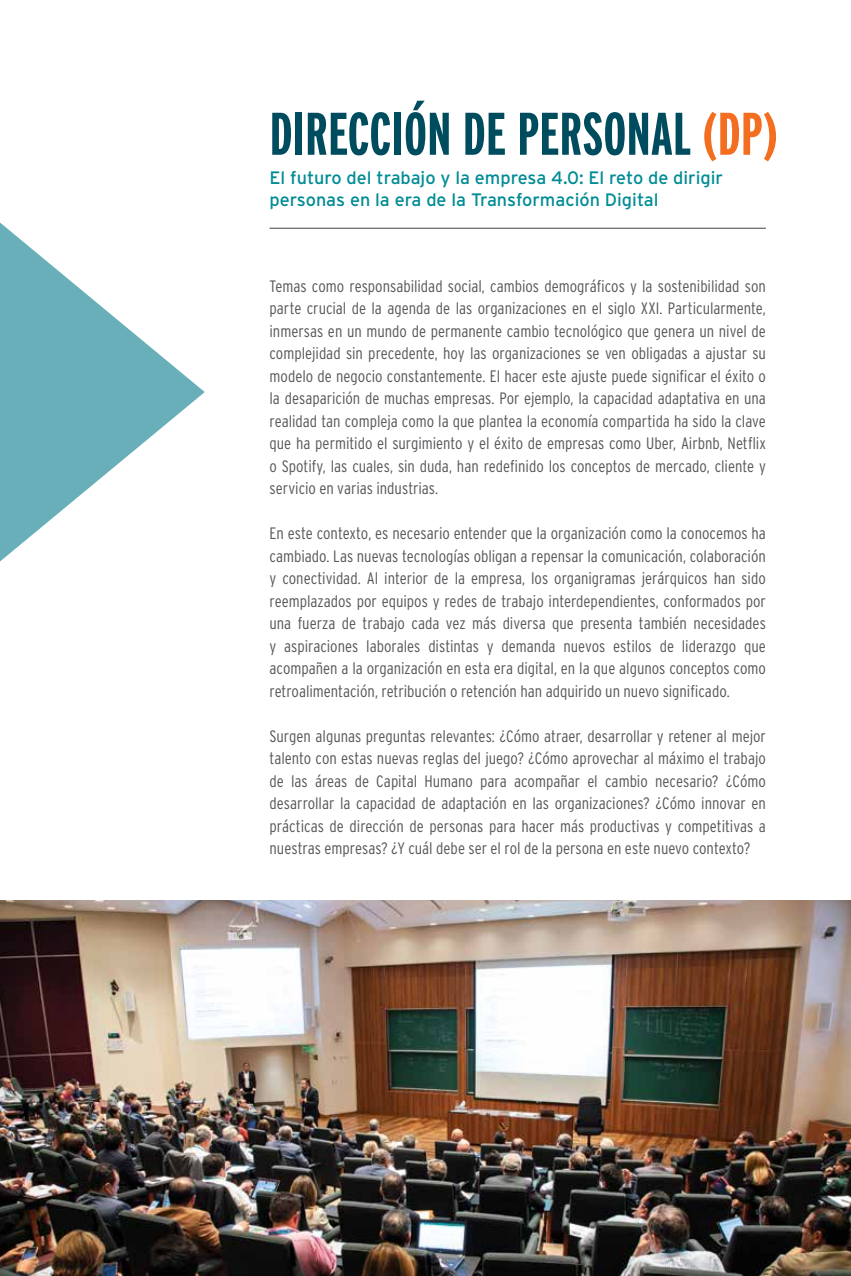
<style>
.page{position:relative;width:851px;height:1276px;background:#fff}
.page>*{position:absolute;margin:0;border:0;box-sizing:border-box;transform-origin:0 0}
.t1{font:700 extra-condensed 60px "Interstate";color:#004c5f}
.t2{font:18px/21.6px "Interstate";color:#008c95}
.t3{font:300 condensed 16.5px/22.5px "Interstate";color:#56565a;text-align:justify}
.s1{color:#f36e21}
</style>
<div class="page">
<svg style="left:0;top:222px;width:205px;height:339px"></svg>
<hr style="left:269px;top:228px;width:496px;height:1px;background:#56565a">
<img style="left:0;top:900px;width:850px;height:376px">
<h1 class="t1" style="left:269px;top:101px;width:509px">DIRECCIÓN DE PERSONAL <span class="s1">(DP)</span></h1>
<p class="t2" style="left:269px;top:167px;width:455px">El futuro del trabajo y la empresa 4.0: El reto de dirigir personas en la era de la Transformación Digital</p>
<p class="t3" style="left:269px;top:274px;width:497px">Temas como responsabilidad social, cambios demográficos y la sostenibilidad son parte crucial de la agenda de las organizaciones en el siglo XXI. Particularmente, inmersas en un mundo de permanente cambio tecnológico que genera un nivel de complejidad sin precedente, hoy las organizaciones se ven obligadas a ajustar su modelo de negocio constantemente. El hacer este ajuste puede significar el éxito o la desaparición de muchas empresas. Por ejemplo, la capacidad adaptativa en una realidad tan compleja como la que plantea la economía compartida ha sido la clave que ha permitido el surgimiento y el éxito de empresas como Uber, Airbnb, Netflix o Spotify, las cuales, sin duda, han redefinido los conceptos de mercado, cliente y servicio en varias industrias.</p>
<p class="t3" style="left:269px;top:522px;width:497px">En este contexto, es necesario entender que la organización como la conocemos ha cambiado. Las nuevas tecnologías obligan a repensar la comunicación, colaboración y conectividad. Al interior de la empresa, los organigramas jerárquicos han sido reemplazados por equipos y redes de trabajo interdependientes, conformados por una fuerza de trabajo cada vez más diversa que presenta también necesidades y aspiraciones laborales distintas y demanda nuevos estilos de liderazgo que acompañen a la organización en esta era digital, en la que algunos conceptos como retroalimentación, retribución o retención han adquirido un nuevo significado.</p>
<p class="t3" style="left:269px;top:724px;width:497px">Surgen algunas preguntas relevantes: ¿Cómo atraer, desarrollar y retener al mejor talento con estas nuevas reglas del juego? ¿Cómo aprovechar al máximo el trabajo de las áreas de Capital Humano para acompañar el cambio necesario? ¿Cómo desarrollar la capacidad de adaptación en las organizaciones? ¿Cómo innovar en prácticas de dirección de personas para hacer más productivas y competitivas a nuestras empresas? ¿Y cuál debe ser el rol de la persona en este nuevo contexto?</p>
</div>
